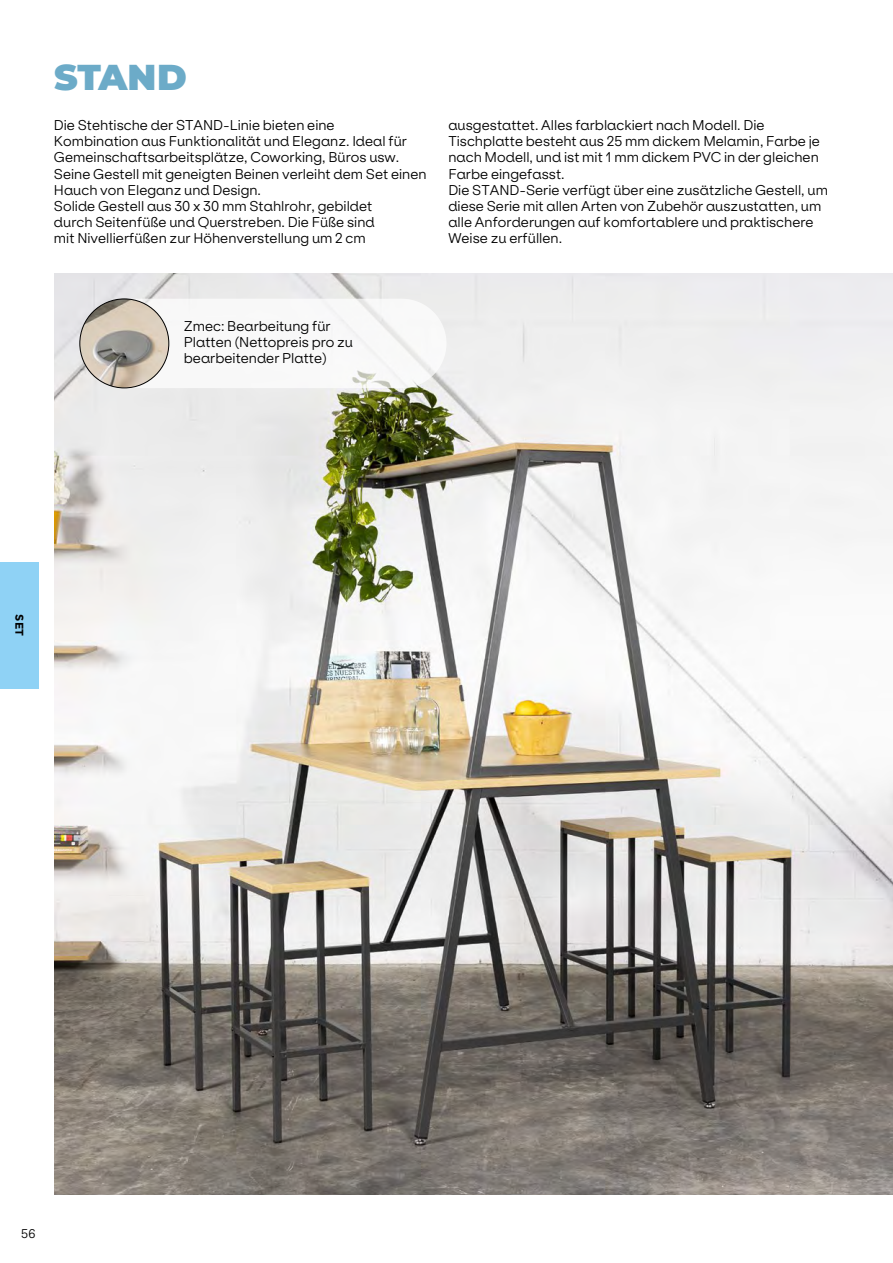
<style>
.page{position:relative;width:893px;height:1263px;background:#fff}
.page>*{position:absolute;margin:0;border:0;box-sizing:border-box;transform-origin:0 0}
.t1{font:900 36px "Montserrat";color:#6cabc8}
.t2{font:300 13.5px/16.2px "Klarheit Kurrent";color:#000}
.t3{font:300 12px "Klarheit Kurrent";color:#000}
.t4{font:700 11.25px "Montserrat";color:#000}
</style>
<div class="page">
<div style="left:0;top:562px;width:38px;height:126px;background:#8fd2f5"></div>
<img style="left:54px;top:273px;width:839px;height:922px">
<div style="left:80px;top:299px;width:366px;height:89px;background:#f8f8f8;border-radius:45px"></div>
<img style="left:80px;top:299px;width:89px;height:89px;border-radius:44px">
<h1 class="t1" style="left:54px;top:50px;width:134px">STAND</h1>
<p class="t2" style="left:54px;top:115px;width:374px">Die Stehtische der STAND-Linie bieten eine<br>Kombination aus Funktionalität und Eleganz. Ideal für Gemeinschaftsarbeitsplätze, Coworking, Büros usw.<br>Seine Gestell mit geneigten Beinen verleiht dem Set einen Hauch von Eleganz und Design.<br>Solide Gestell aus 30 x 30 mm Stahlrohr, gebildet<br>durch Seitenfüße und Querstreben. Die Füße sind<br>mit Nivellierfüßen zur Höhenverstellung um 2 cm</p>
<p class="t2" style="left:448px;top:115px;width:381px">ausgestattet. Alles farblackiert nach Modell. Die Tischplatte besteht aus 25 mm dickem Melamin, Farbe je nach Modell, und ist mit 1 mm dickem PVC in der gleichen Farbe eingefasst.<br>Die STAND-Serie verfügt über eine zusätzliche Gestell, um diese Serie mit allen Arten von Zubehör auszustatten, um alle Anforderungen auf komfortablere und praktischere Weise zu erfüllen.</p>
<p class="t2" style="left:184px;top:316px;width:171px">Zmec: Bearbeitung für<br>Platten (Nettopreis pro zu bearbeitender Platte)</p>
<p class="t4" style="left:26px;top:614px;width:23px;rotate:90deg">SET</p>
<p class="t3" style="left:21px;top:1223px;width:16px">56</p>
</div>
